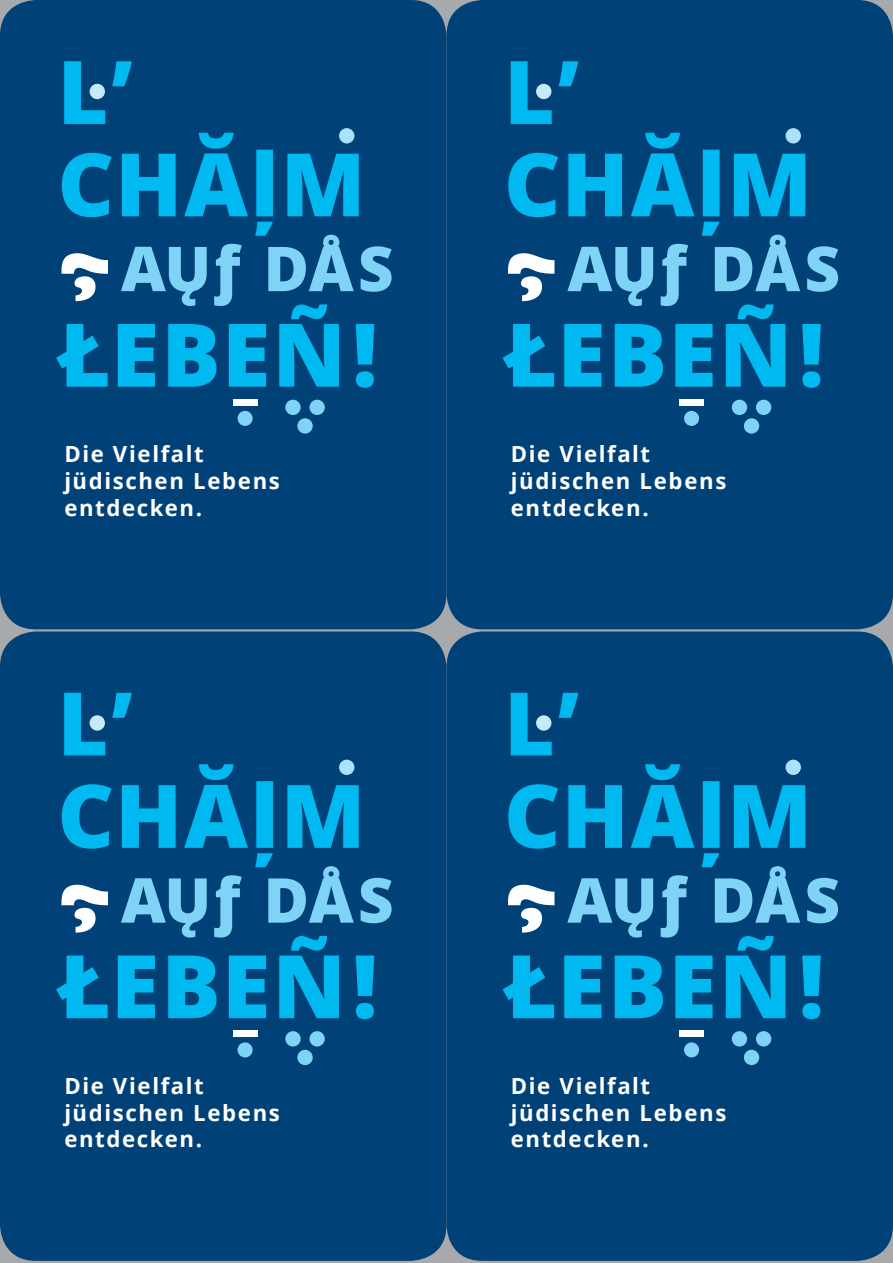
<style>
.page{position:relative;width:893px;height:1263px;background:#fff}
.page>*{position:absolute;margin:0;border:0;box-sizing:border-box;transform-origin:0 0}
.t1{font:800 87.75px/92.4px "Open Sans";letter-spacing:.02em;color:#00b9f1}
.t2{font:800 61.95px "Open Sans";letter-spacing:-.01em;color:#7ed3f7}
.t3{font:700 22.2px/26.8px "Open Sans";letter-spacing:.07em;color:#fff}
</style>
<div class="page">
<div style="left:0;top:631px;width:446px;height:630px;background:#004278;border-radius:36px"></div>
<div style="left:339px;top:760px;width:15px;height:15px;background:#abe1fa;border-radius:50%"></div>
<div style="left:238px;top:1042px;width:15px;height:15px;background:#7ed3f7;border-radius:50%"></div>
<div style="left:233px;top:1030px;width:25px;height:7px;background:#fff"></div>
<div style="left:309px;top:1031px;width:16px;height:15px;background:#7ed3f7;border-radius:50%"></div>
<div style="left:285px;top:1031px;width:16px;height:15px;background:#7ed3f7;border-radius:50%"></div>
<div style="left:297px;top:1050px;width:16px;height:15px;background:#7ed3f7;border-radius:50%"></div>
<div style="left:90px;top:715px;width:15px;height:16px;background:#c7eafb;border-radius:50%"></div>
<svg style="left:62px;top:885px;width:46px;height:48px"></svg>
<div style="left:446px;top:0;width:447px;height:629px;background:#004278;border-radius:36px"></div>
<div style="left:786px;top:128px;width:15px;height:15px;background:#abe1fa;border-radius:50%"></div>
<div style="left:684px;top:411px;width:15px;height:15px;background:#7ed3f7;border-radius:50%"></div>
<div style="left:679px;top:399px;width:25px;height:7px;background:#fff"></div>
<div style="left:756px;top:400px;width:15px;height:15px;background:#7ed3f7;border-radius:50%"></div>
<div style="left:732px;top:400px;width:15px;height:15px;background:#7ed3f7;border-radius:50%"></div>
<div style="left:744px;top:418px;width:15px;height:16px;background:#7ed3f7;border-radius:50%"></div>
<div style="left:536px;top:84px;width:15px;height:15px;background:#c7eafb;border-radius:50%"></div>
<svg style="left:508px;top:253px;width:46px;height:48px"></svg>
<div style="left:0;top:0;width:446px;height:629px;background:#004278;border-radius:36px"></div>
<div style="left:339px;top:128px;width:15px;height:15px;background:#abe1fa;border-radius:50%"></div>
<div style="left:238px;top:411px;width:15px;height:15px;background:#7ed3f7;border-radius:50%"></div>
<div style="left:233px;top:399px;width:25px;height:7px;background:#fff"></div>
<div style="left:309px;top:400px;width:16px;height:15px;background:#7ed3f7;border-radius:50%"></div>
<div style="left:285px;top:400px;width:16px;height:15px;background:#7ed3f7;border-radius:50%"></div>
<div style="left:297px;top:418px;width:16px;height:16px;background:#7ed3f7;border-radius:50%"></div>
<div style="left:90px;top:84px;width:15px;height:15px;background:#c7eafb;border-radius:50%"></div>
<svg style="left:62px;top:253px;width:46px;height:48px"></svg>
<div style="left:446px;top:631px;width:447px;height:630px;background:#004278;border-radius:36px"></div>
<div style="left:786px;top:760px;width:15px;height:15px;background:#abe1fa;border-radius:50%"></div>
<div style="left:684px;top:1042px;width:15px;height:15px;background:#7ed3f7;border-radius:50%"></div>
<div style="left:679px;top:1030px;width:25px;height:7px;background:#fff"></div>
<div style="left:756px;top:1031px;width:15px;height:15px;background:#7ed3f7;border-radius:50%"></div>
<div style="left:732px;top:1031px;width:15px;height:15px;background:#7ed3f7;border-radius:50%"></div>
<div style="left:744px;top:1050px;width:15px;height:15px;background:#7ed3f7;border-radius:50%"></div>
<div style="left:536px;top:715px;width:15px;height:16px;background:#c7eafb;border-radius:50%"></div>
<svg style="left:508px;top:885px;width:46px;height:48px"></svg>
<h1 class="t1" style="left:57px;top:41px;width:310px">L’<br>CHĂĻM</h1>
<h2 class="t2" style="left:121px;top:222px;width:274px">AŲƑ DÅS</h2>
<h1 class="t1" style="left:57px;top:304px;width:322px">ŁEBEÑ!</h1>
<p class="t3" style="left:64px;top:440px;width:217px">Die Vielfalt jüdischen Lebens entdecken.</p>
<h1 class="t1" style="left:57px;top:673px;width:310px">L’<br>CHĂĻM</h1>
<h2 class="t2" style="left:121px;top:853px;width:274px">AŲƑ DÅS</h2>
<h1 class="t1" style="left:57px;top:935px;width:322px">ŁEBEÑ!</h1>
<p class="t3" style="left:64px;top:1072px;width:217px">Die Vielfalt jüdischen Lebens entdecken.</p>
<h1 class="t1" style="left:504px;top:41px;width:310px">L’<br>CHĂĻM</h1>
<h2 class="t2" style="left:567px;top:222px;width:274px">AŲƑ DÅS</h2>
<h1 class="t1" style="left:504px;top:304px;width:322px">ŁEBEÑ!</h1>
<p class="t3" style="left:511px;top:440px;width:217px">Die Vielfalt jüdischen Lebens entdecken.</p>
<h1 class="t1" style="left:504px;top:673px;width:310px">L’<br>CHĂĻM</h1>
<h2 class="t2" style="left:567px;top:853px;width:274px">AŲƑ DÅS</h2>
<h1 class="t1" style="left:504px;top:935px;width:322px">ŁEBEÑ!</h1>
<p class="t3" style="left:511px;top:1072px;width:217px">Die Vielfalt jüdischen Lebens entdecken.</p>
</div>
